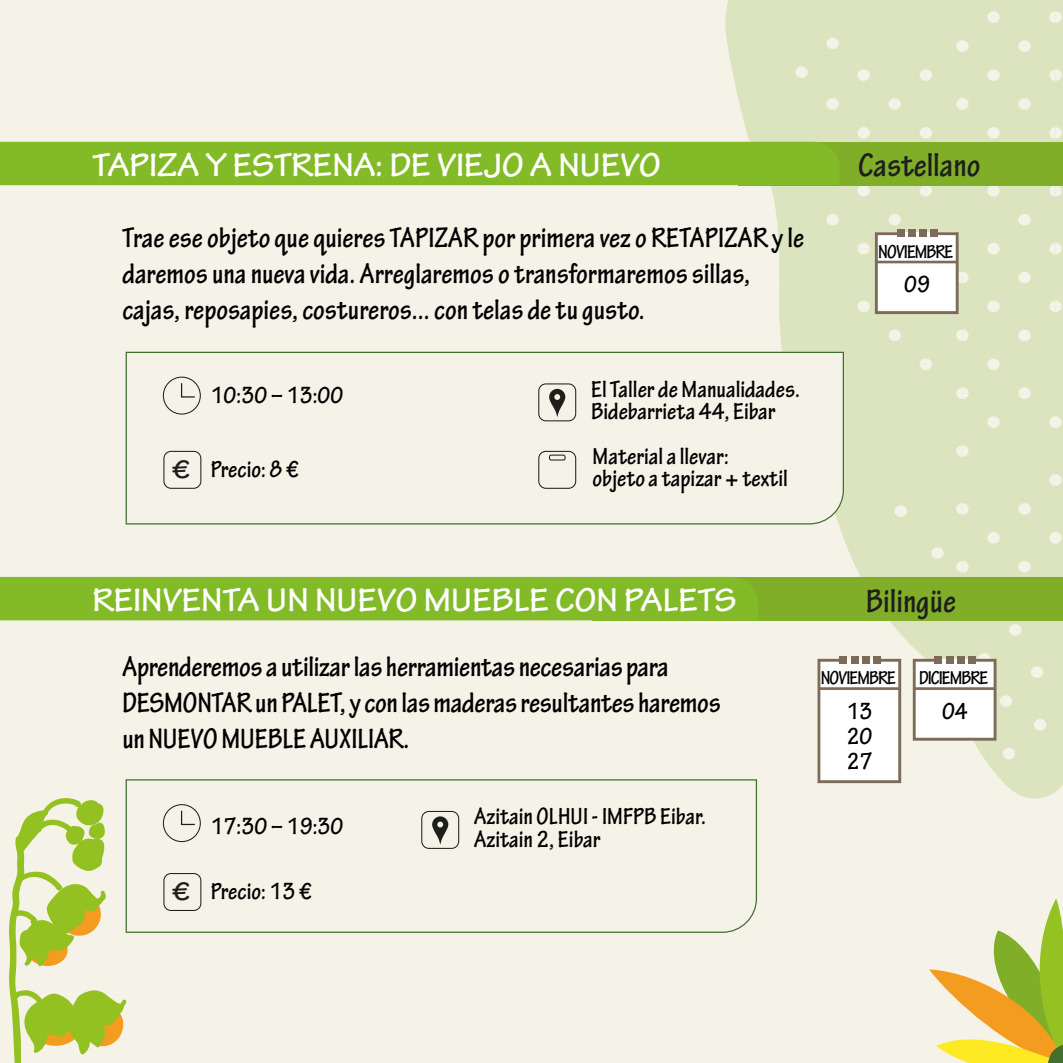
<style>
.page{position:relative;width:1063px;height:1063px;background:#f5f3e7}
.page>*{position:absolute;margin:0;border:0;box-sizing:border-box;transform-origin:0 0}
.t1{font:700 35px "Tekton Pro";color:#fff}
.t2{font:700 condensed 35px "Tekton Pro";color:#1e1f1d}
.t3{font:700 condensed 30px/36px "Tekton Pro";letter-spacing:-.01em;color:#010101}
.t4{font:700 condensed 25px/22.5px "Tekton Pro";color:#010101}
.t5{font:700 condensed 20px "Tekton Pro";letter-spacing:-.05em;color:#010101}
.s1{font-stretch:normal;font-size:27.5px;color:#1e1f1d}
</style>
<div class="page">
<svg style="left:725px;top:0;width:338px;height:799px;fill:#dce4bf"></svg>
<div style="left:987px;top:11px;width:13px;height:12px;background:#f5f3e7;border-radius:50%"></div>
<div style="left:956px;top:40px;width:13px;height:12px;background:#f5f3e7;border-radius:50%"></div>
<div style="left:1018px;top:40px;width:13px;height:12px;background:#f5f3e7;border-radius:50%"></div>
<div style="left:987px;top:127px;width:13px;height:12px;background:#f5f3e7;border-radius:50%"></div>
<div style="left:956px;top:98px;width:13px;height:12px;background:#f5f3e7;border-radius:50%"></div>
<div style="left:1018px;top:98px;width:13px;height:12px;background:#f5f3e7;border-radius:50%"></div>
<svg style="left:987px;top:69px;width:13px;height:12px"></svg>
<div style="left:987px;top:243px;width:13px;height:11px;background:#f5f3e7;border-radius:50%"></div>
<div style="left:1018px;top:272px;width:13px;height:11px;background:#f5f3e7;border-radius:50%"></div>
<div style="left:1018px;top:214px;width:13px;height:11px;background:#f5f3e7;border-radius:50%"></div>
<svg style="left:987px;top:185px;width:13px;height:12px"></svg>
<svg style="left:1049px;top:11px;width:13px;height:12px"></svg>
<svg style="left:1049px;top:243px;width:13px;height:11px"></svg>
<svg style="left:1049px;top:301px;width:13px;height:11px"></svg>
<svg style="left:1049px;top:185px;width:13px;height:12px"></svg>
<svg style="left:1049px;top:127px;width:13px;height:12px"></svg>
<svg style="left:1049px;top:69px;width:13px;height:12px"></svg>
<div style="left:857px;top:69px;width:13px;height:12px;background:#f5f3e7;border-radius:50%"></div>
<div style="left:826px;top:98px;width:13px;height:12px;background:#f5f3e7;border-radius:50%"></div>
<div style="left:889px;top:98px;width:12px;height:12px;background:#f5f3e7;border-radius:50%"></div>
<div style="left:857px;top:185px;width:13px;height:12px;background:#f5f3e7;border-radius:50%"></div>
<div style="left:826px;top:214px;width:13px;height:11px;background:#f5f3e7;border-radius:50%"></div>
<div style="left:889px;top:214px;width:12px;height:11px;background:#f5f3e7;border-radius:50%"></div>
<svg style="left:857px;top:127px;width:13px;height:12px"></svg>
<div style="left:889px;top:330px;width:12px;height:11px;background:#f5f3e7;border-radius:50%"></div>
<svg style="left:920px;top:69px;width:12px;height:12px"></svg>
<svg style="left:920px;top:358px;width:12px;height:12px"></svg>
<svg style="left:920px;top:185px;width:12px;height:12px"></svg>
<svg style="left:920px;top:127px;width:12px;height:12px"></svg>
<div style="left:1018px;top:561px;width:13px;height:12px;background:#f5f3e7;border-radius:50%"></div>
<div style="left:1049px;top:532px;width:13px;height:12px;background:#f5f3e7;border-radius:50%"></div>
<div style="left:987px;top:532px;width:13px;height:12px;background:#f5f3e7;border-radius:50%"></div>
<div style="left:895px;top:505px;width:12px;height:12px;background:#f5f3e7;border-radius:50%"></div>
<div style="left:931px;top:547px;width:13px;height:12px;background:#f5f3e7;border-radius:50%"></div>
<div style="left:826px;top:37px;width:13px;height:12px;background:#f5f3e7;border-radius:50%"></div>
<div style="left:1049px;top:416px;width:13px;height:12px;background:#f5f3e7;border-radius:50%"></div>
<div style="left:987px;top:416px;width:13px;height:12px;background:#f5f3e7;border-radius:50%"></div>
<div style="left:1049px;top:474px;width:13px;height:12px;background:#f5f3e7;border-radius:50%"></div>
<div style="left:795px;top:66px;width:13px;height:12px;background:#f5f3e7;border-radius:50%"></div>
<div style="left:1009px;top:624px;width:12px;height:12px;background:#f5f3e7;border-radius:50%"></div>
<svg style="left:978px;top:653px;width:12px;height:12px"></svg>
<div style="left:1031px;top:666px;width:12px;height:12px;background:#f5f3e7;border-radius:50%"></div>
<div style="left:1000px;top:695px;width:12px;height:12px;background:#f5f3e7;border-radius:50%"></div>
<div style="left:1034px;top:719px;width:12px;height:12px;background:#f5f3e7;border-radius:50%"></div>
<div style="left:1003px;top:748px;width:12px;height:11px;background:#f5f3e7;border-radius:50%"></div>
<svg style="left:1018px;top:503px;width:13px;height:12px"></svg>
<div style="left:1018px;top:330px;width:13px;height:11px;background:#f5f3e7;border-radius:50%"></div>
<div style="left:987px;top:301px;width:13px;height:11px;background:#f5f3e7;border-radius:50%"></div>
<div style="left:987px;top:358px;width:13px;height:12px;background:#f5f3e7;border-radius:50%"></div>
<svg style="left:1018px;top:387px;width:13px;height:12px"></svg>
<svg style="left:956px;top:561px;width:13px;height:12px"></svg>
<svg style="left:956px;top:330px;width:13px;height:11px"></svg>
<svg style="left:956px;top:387px;width:13px;height:12px"></svg>
<svg style="left:956px;top:445px;width:13px;height:12px"></svg>
<svg style="left:956px;top:503px;width:13px;height:12px"></svg>
<div style="left:739px;top:142px;width:324px;height:43px;background:#81ae29"></div>
<div style="left:592px;top:577px;width:471px;height:43px;background:#81ae29"></div>
<div style="left:0;top:577px;width:758px;height:43px;background:#83ba27"></div>
<div style="left:0;top:142px;width:839px;height:43px;background:#83ba27"></div>
<svg style="left:125px;top:351px;width:720px;height:174px"></svg>
<svg style="left:180px;top:382px;width:16px;height:16px"></svg>
<svg style="left:549px;top:389px;width:16px;height:28px"></svg>
<div style="left:163px;top:377px;width:38px;height:38px;border:1px solid #1e1f1d;border-radius:18px"></div>
<div style="left:163px;top:451px;width:38px;height:38px;border:1px solid #1e1f1d;border-radius:7px"></div>
<div style="left:538px;top:383px;width:38px;height:38px;border:1px solid #1e1f1d;border-radius:7px"></div>
<svg style="left:538px;top:450px;width:39px;height:39px"></svg>
<svg style="left:125px;top:779px;width:633px;height:154px"></svg>
<svg style="left:180px;top:809px;width:16px;height:17px"></svg>
<div style="left:163px;top:804px;width:38px;height:38px;border:1px solid #1e1f1d;border-radius:18px"></div>
<div style="left:163px;top:873px;width:38px;height:38px;border:1px solid #1e1f1d;border-radius:7px"></div>
<svg style="left:432px;top:816px;width:16px;height:29px"></svg>
<div style="left:421px;top:811px;width:38px;height:38px;border:1px solid #1e1f1d;border-radius:7px"></div>
<svg style="left:8px;top:797px;width:119px;height:266px"></svg>
<svg style="left:929px;top:899px;width:134px;height:164px"></svg>
<svg style="left:817px;top:659px;width:84px;height:124px;background:#f0eeec"></svg>
<div style="left:839px;top:656px;width:8px;height:8px;background:#7d6b59"></div>
<div style="left:851px;top:656px;width:8px;height:8px;background:#7d6b59"></div>
<div style="left:873px;top:656px;width:8px;height:8px;background:#7d6b59"></div>
<div style="left:862px;top:656px;width:8px;height:8px;background:#7d6b59"></div>
<svg style="left:913px;top:659px;width:84px;height:82px;background:#ebe8e6"></svg>
<div style="left:934px;top:656px;width:8px;height:8px;background:#7d6b59"></div>
<div style="left:946px;top:656px;width:8px;height:8px;background:#7d6b59"></div>
<div style="left:968px;top:656px;width:8px;height:8px;background:#7d6b59"></div>
<div style="left:957px;top:656px;width:8px;height:8px;background:#7d6b59"></div>
<svg style="left:857px;top:232px;width:112px;height:82px;background:#e7e7dc"></svg>
<div style="left:897px;top:229px;width:7px;height:8px;background:#7d6b59"></div>
<div style="left:908px;top:229px;width:8px;height:8px;background:#7d6b59"></div>
<div style="left:930px;top:229px;width:8px;height:8px;background:#7d6b59"></div>
<div style="left:920px;top:229px;width:7px;height:8px;background:#7d6b59"></div>
<p class="t1" style="left:92px;top:144px;width:570px">TAPIZA Y ESTRENA: DE VIEJO A NUEVO</p>
<p class="t3" style="left:122px;top:220px;width:683px">Trae ese objeto que quieres TAPIZAR por primera vez o RETAPIZAR y le daremos una nueva vida. Arreglaremos o transformaremos sillas, cajas, reposapies, costureros... con telas de tu gusto.</p>
<p class="t4" style="left:211px;top:385px;width:134px">10:30 – 13:00</p>
<p class="t4" style="left:172px;top:459px;width:128px"><span class="s1">€</span> Precio: 8 €</p>
<p class="t4" style="left:591px;top:378px;width:211px">El Taller de Manualidades.<br>Bidebarrieta 44, Eibar</p>
<p class="t4" style="left:593px;top:445px;width:197px">Material a llevar:<br>objeto a tapizar + textil</p>
<p class="t2" style="left:858px;top:145px;width:124px">Castellano</p>
<p class="t5" style="left:878px;top:240px;width:77px">NOVIEMBRE</p>
<p class="t4" style="left:904px;top:274px;width:27px">09</p>
<p class="t1" style="left:92px;top:579px;width:646px">REINVENTA UN NUEVO MUEBLE CON PALETS</p>
<p class="t3" style="left:122px;top:649px;width:600px">Aprenderemos a utilizar las herramientas necesarias para<br>DESMONTAR un PALET, y con las maderas resultantes haremos un NUEVO MUEBLE AUXILIAR.</p>
<p class="t4" style="left:211px;top:815px;width:134px">17:30 – 19:30</p>
<p class="t4" style="left:172px;top:880px;width:141px"><span class="s1">€</span> Precio: 13 €</p>
<p class="t4" style="left:474px;top:806px;width:234px">Azitain OLHUI - IMFPB Eibar.<br>Azitain 2, Eibar</p>
<p class="t2" style="left:866px;top:581px;width:92px">Bilingüe</p>
<p class="t5" style="left:821px;top:666px;width:77px">NOVIEMBRE</p>
<p class="t4" style="left:847px;top:699px;width:27px;line-height:25px;text-align:justify">13<br>20<br>27</p>
<p class="t5" style="left:919px;top:666px;width:71px">DICIEMBRE</p>
<p class="t4" style="left:942px;top:700px;width:27px">04</p>
</div>
